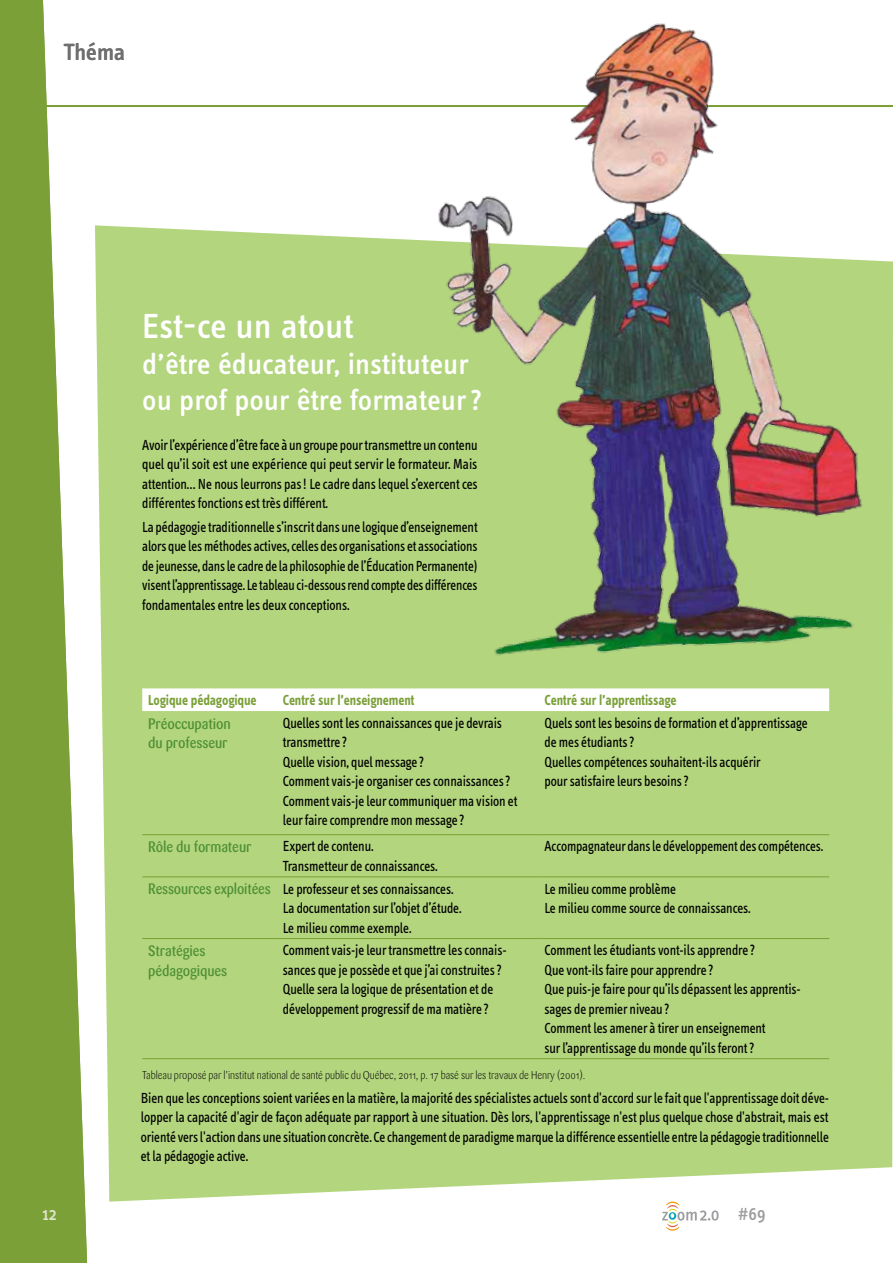
<style>
.page{position:relative;width:893px;height:1263px;background:#fff}
.page>*{position:absolute;margin:0;border:0;box-sizing:border-box;transform-origin:0 0}
.t1{font:500 36px "Info Text";color:#fff}
.t2{font:500 30px/36px "Info Text";color:#fff}
.t3{font:500 24px "Info Text";color:#706f6f}
.t4{font:500 18px "Info Text";color:#9d9d9c}
.t5{font:500 18px "Info Text";color:#e1e6ce}
.t6{font:15px/19.5px "Info Text";letter-spacing:-.01em;color:#000;scale:.88 1}
.t7{font:700 15px "Info Text";letter-spacing:-.01em;color:#7ba038;scale:.88 1}
.t8{font:500 15px/19.5px "Sari";letter-spacing:-.01em;color:#4e8f36;scale:.88 1}
.t9{font:15px "Info Text";letter-spacing:-.01em;color:#000;scale:.87 1}
.t10{font:300 11.25px "Sari";letter-spacing:-.01em;color:#000;scale:.85 1}
.s1{font-family:"Sari";font-weight:500;color:#4e8f36}
</style>
<div class="page">
<svg style="left:662px;top:1201px;width:57px;height:30px"></svg>
<hr style="left:26px;top:105px;width:867px;height:1px;background:#7ba038">
<div style="left:95px;top:225px;width:798px;height:976px;background:#b2d57d"></div>
<svg style="left:0;top:0;width:87px;height:1263px;fill:#7ba038"></svg>
<img style="left:427px;top:23px;width:466px;height:658px">
<svg style="left:142px;top:688px;width:687px;height:23px"></svg>
<hr style="left:142px;top:834px;width:135px;height:1px;background:#7ba038">
<hr style="left:277px;top:834px;width:262px;height:1px;background:#7ba038">
<hr style="left:539px;top:834px;width:290px;height:1px;background:#7ba038">
<hr style="left:142px;top:1058px;width:135px;height:1px;background:#7ba038">
<hr style="left:277px;top:1058px;width:262px;height:1px;background:#7ba038">
<hr style="left:539px;top:1058px;width:290px;height:1px;background:#7ba038">
<hr style="left:142px;top:938px;width:135px;height:1px;background:#7ba038">
<hr style="left:277px;top:938px;width:262px;height:1px;background:#7ba038">
<hr style="left:539px;top:938px;width:290px;height:1px;background:#7ba038">
<hr style="left:142px;top:876px;width:135px;height:1px;background:#7ba038">
<hr style="left:277px;top:876px;width:262px;height:1px;background:#7ba038">
<hr style="left:539px;top:876px;width:290px;height:1px;background:#7ba038">
<h3 class="t3" style="left:64px;top:38px;width:63px">Théma</h3>
<h1 class="t1" style="left:142px;top:306px;width:213px">Est-ce un atout</h1>
<h2 class="t2" style="left:142px;top:346px;width:341px">d’être éducateur, instituteur ou prof pour être formateur ?</h2>
<p class="t6" style="left:142px;top:435px;width:383px;text-align:justify">Avoir l’expérience d’être face à un groupe pour transmettre un contenu quel qu’il soit est une expérience qui peut servir le formateur. Mais attention… Ne nous leurrons pas! Le cadre dans lequel s’exercent ces différentes fonctions est très différent.</p>
<p class="t6" style="left:142px;top:517px;width:383px;text-align:justify">La pédagogie traditionnelle s’inscrit dans une logique d’enseignement alors que les méthodes actives, celles des organisations et associations de jeunesse, dans le cadre de la philosophie de l’Éducation Permanente) visent l’apprentissage. Le tableau ci-dessous rend compte des différences fondamentales entre les deux conceptions.</p>
<p class="t7" style="left:148px;top:691px;width:125px">Logique pédagogique</p>
<p class="t7" style="left:283px;top:691px;width:151px">Centré sur l’enseignement</p>
<p class="t7" style="left:545px;top:691px;width:151px">Centré sur l’apprentissage</p>
<p class="t8" style="left:148px;top:714px;width:95px">Préoccupation du professeur</p>
<p class="t6" style="left:283px;top:713px;width:268px">Quelles sont les connaissances que je devrais transmettre?<br>Quelle vision, quel message?<br>Comment vais-je organiser ces connaissances ?<br>Comment vais-je leur communiquer ma vision et leur faire comprendre mon message?</p>
<p class="t6" style="left:545px;top:713px;width:300px">Quels sont les besoins de formation et d’apprentissage de mes étudiants ?<br>Quelles compétences souhaitent-ils acquérir<br>pour satisfaire leurs besoins ?</p>
<p class="t8" style="left:148px;top:837px;width:119px">Rôle du formateur</p>
<p class="t6" style="left:283px;top:837px;width:177px">Expert de contenu.<br>Transmetteur de connaissances.</p>
<p class="t9" style="left:545px;top:838px;width:322px">Accompagnateur dans le développement des compétences.</p>
<p class="t6" style="left:283px;top:879px;width:205px;text-indent:-135px"><span class="s1">Ressources exploitées</span> Le professeur et ses connaissances.<br>La documentation sur l’objet d’étude.<br>Le milieu comme exemple.</p>
<p class="t6" style="left:545px;top:879px;width:236px">Le milieu comme problème<br>Le milieu comme source de connaissances.</p>
<p class="t8" style="left:148px;top:941px;width:91px">Stratégies pédagogiques</p>
<p class="t6" style="left:283px;top:940px;width:256px">Comment vais-je leur transmettre les connais&shy;sances que je possède et que j’ai construites ?<br>Quelle sera la logique de présentation et de développement progressif de ma matière?</p>
<p class="t6" style="left:545px;top:940px;width:293px">Comment les étudiants vont-ils apprendre?<br>Que vont-ils faire pour apprendre?<br>Que puis-je faire pour qu’ils dépassent les apprentis&shy;sages de premier niveau?<br>Comment les amener à tirer un enseignement<br>sur l’apprentissage du monde qu’ils feront ?</p>
<p class="t10" style="left:142px;top:1069px;width:523px">Tableau proposé par l’institut national de santé public du Québec, 2011, p. 17 basé sur les travaux de Henry (2001).</p>
<p class="t6" style="left:141px;top:1088px;width:784px;text-align:justify">Bien que les conceptions soient variées en la matière, la majorité des spécialistes actuels sont d'accord sur le fait que l'apprentissage doit déve&shy;lopper la capacité d'agir de façon adéquate par rapport à une situation. Dès lors, l'apprentissage n'est plus quelque chose d'abstrait, mais est orienté vers l'action dans une situation concrète. Ce changement de paradigme marque la différence essentielle entre la pédagogie traditionnelle et la pédagogie active.</p>
<p class="t5" style="left:43px;top:1204px;width:16px">12</p>
<p class="t4" style="left:738px;top:1204px;width:29px">#69</p>
</div>
